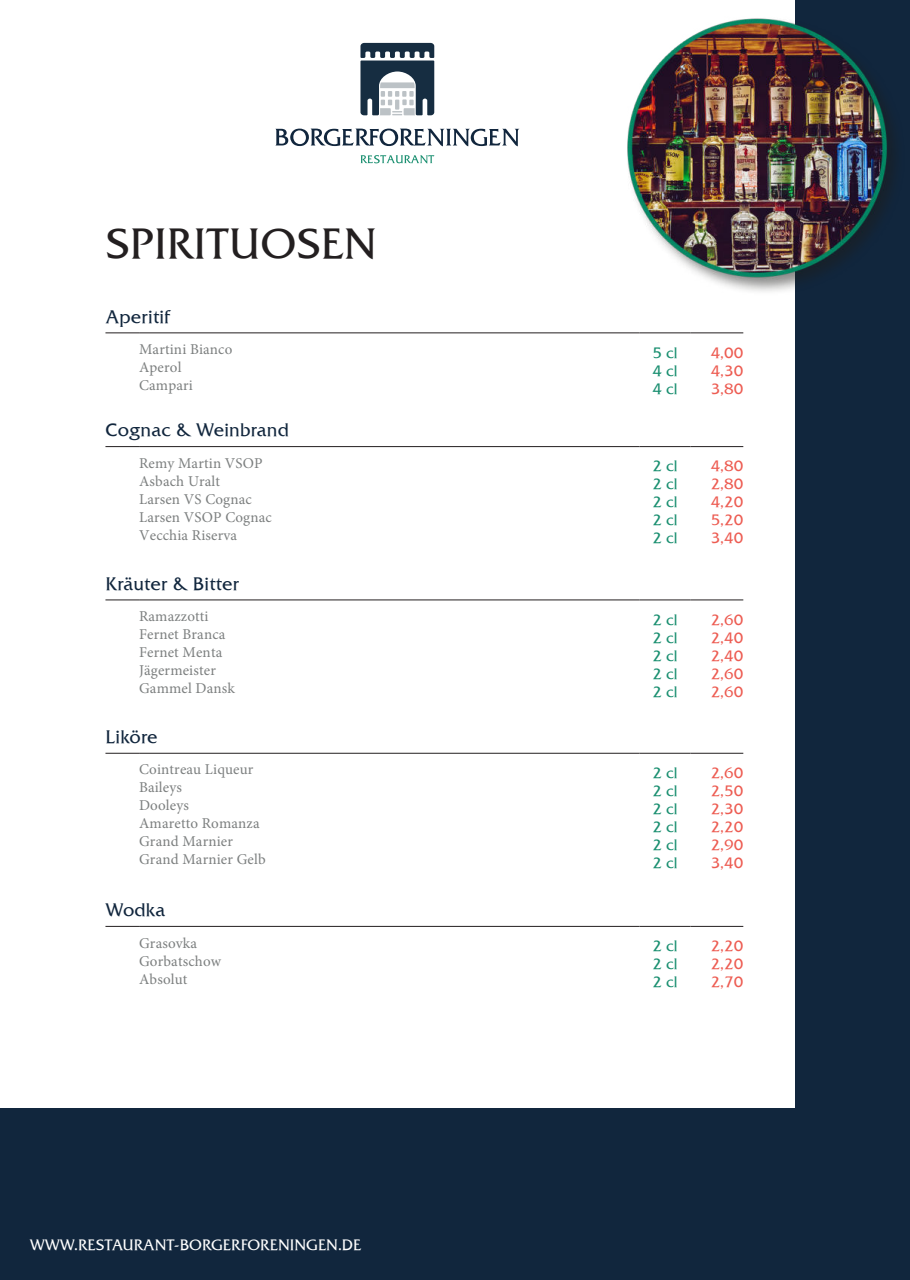
<style>
.page{position:relative;width:910px;height:1280px;background:#11263d}
.page>*{position:absolute;margin:0;border:0;box-sizing:border-box;transform-origin:0 0}
.t1{font:42px "Friz Quadrata TT";color:#231f20}
.t2{font:18px "Friz Quadrata TT";letter-spacing:.01em;color:#11263d}
.t3{font:15px/18px "Minion Pro";letter-spacing:.01em;color:#7c7f7f}
.t4{font:15px/18px "Friz Quadrata TT";color:#ed5c52;text-align:justify}
.t5{font:15px/18px "Friz Quadrata TT";color:#1a8f70;text-align:justify}
.t6{font:15px "Friz Quadrata TT";color:#fff}
</style>
<div class="page">
<div style="left:0;top:0;width:794px;height:1108px;background:#fff"></div>
<hr style="left:105px;top:332px;width:34px;height:1px;background:#231f20">
<hr style="left:139px;top:332px;width:500px;height:1px;background:#231f20">
<hr style="left:639px;top:332px;width:52px;height:1px;background:#231f20">
<hr style="left:691px;top:332px;width:52px;height:1px;background:#231f20">
<hr style="left:105px;top:446px;width:34px;height:1px;background:#231f20">
<hr style="left:139px;top:446px;width:500px;height:1px;background:#231f20">
<hr style="left:639px;top:446px;width:52px;height:1px;background:#231f20">
<hr style="left:691px;top:446px;width:52px;height:1px;background:#231f20">
<hr style="left:105px;top:599px;width:34px;height:1px;background:#231f20">
<hr style="left:139px;top:599px;width:500px;height:1px;background:#231f20">
<hr style="left:639px;top:599px;width:52px;height:1px;background:#231f20">
<hr style="left:691px;top:599px;width:52px;height:1px;background:#231f20">
<hr style="left:105px;top:753px;width:34px;height:1px;background:#231f20">
<hr style="left:139px;top:753px;width:500px;height:1px;background:#231f20">
<hr style="left:639px;top:753px;width:52px;height:1px;background:#231f20">
<hr style="left:691px;top:753px;width:52px;height:1px;background:#231f20">
<hr style="left:105px;top:926px;width:34px;height:1px;background:#231f20">
<hr style="left:139px;top:926px;width:500px;height:1px;background:#231f20">
<hr style="left:639px;top:926px;width:52px;height:1px;background:#231f20">
<hr style="left:691px;top:926px;width:52px;height:1px;background:#231f20">
<img style="left:627px;top:0;width:267px;height:301px">
<svg style="left:360px;top:43px;width:74px;height:72px"></svg>
<svg style="left:360px;top:155px;width:74px;height:8px"></svg>
<svg style="left:275px;top:129px;width:244px;height:17px"></svg>
<h1 class="t1" style="left:105px;top:220px;width:273px">SPIRITUOSEN</h1>
<p class="t2" style="left:105px;top:306px;width:66px">Aperitif</p>
<p class="t3" style="left:139px;top:341px;width:95px">Martini Bianco<br>Aperol<br>Campari</p>
<p class="t5" style="left:652px;top:344px;width:27px">5 cl 4 cl 4 cl</p>
<p class="t4" style="left:711px;top:344px;width:34px">4,00<br>4,30<br>3,80</p>
<p class="t2" style="left:105px;top:420px;width:185px">Cognac &amp; Weinbrand</p>
<p class="t3" style="left:139px;top:455px;width:134px">Remy Martin VSOP<br>Asbach Uralt<br>Larsen VS Cognac<br>Larsen VSOP Cognac<br>Vecchia Riserva</p>
<p class="t5" style="left:652px;top:457px;width:27px">2 cl 2 cl 2 cl 2 cl 2 cl</p>
<p class="t4" style="left:711px;top:457px;width:34px">4,80<br>2,80<br>4,20<br>5,20<br>3,40</p>
<p class="t2" style="left:105px;top:574px;width:135px">Kräuter &amp; Bitter</p>
<p class="t3" style="left:139px;top:608px;width:97px">Ramazzotti<br>Fernet Branca<br>Fernet Menta<br>Jägermeister<br>Gammel Dansk</p>
<p class="t5" style="left:652px;top:611px;width:27px">2 cl 2 cl 2 cl 2 cl 2 cl</p>
<p class="t4" style="left:711px;top:611px;width:34px">2,60<br>2,40<br>2,40<br>2,60<br>2,60</p>
<p class="t2" style="left:105px;top:727px;width:54px">Liköre</p>
<p class="t3" style="left:139px;top:761px;width:128px">Cointreau Liqueur<br>Baileys<br>Dooleys<br>Amaretto Romanza<br>Grand Marnier<br>Grand Marnier Gelb</p>
<p class="t5" style="left:652px;top:764px;width:27px">2 cl 2 cl 2 cl 2 cl 2 cl 2 cl</p>
<p class="t4" style="left:711px;top:764px;width:34px">2,60<br>2,50<br>2,30<br>2,20<br>2,90<br>3,40</p>
<p class="t2" style="left:105px;top:900px;width:61px">Wodka</p>
<p class="t3" style="left:139px;top:934px;width:84px">Grasovka<br>Gorbatschow<br>Absolut</p>
<p class="t5" style="left:652px;top:937px;width:27px">2 cl 2 cl 2 cl</p>
<p class="t4" style="left:711px;top:937px;width:34px">2,20<br>2,20<br>2,70</p>
<p class="t6" style="left:30px;top:1237px;width:333px">WWW.RESTAURANT-BORGERFORENINGEN.DE</p>
</div>
